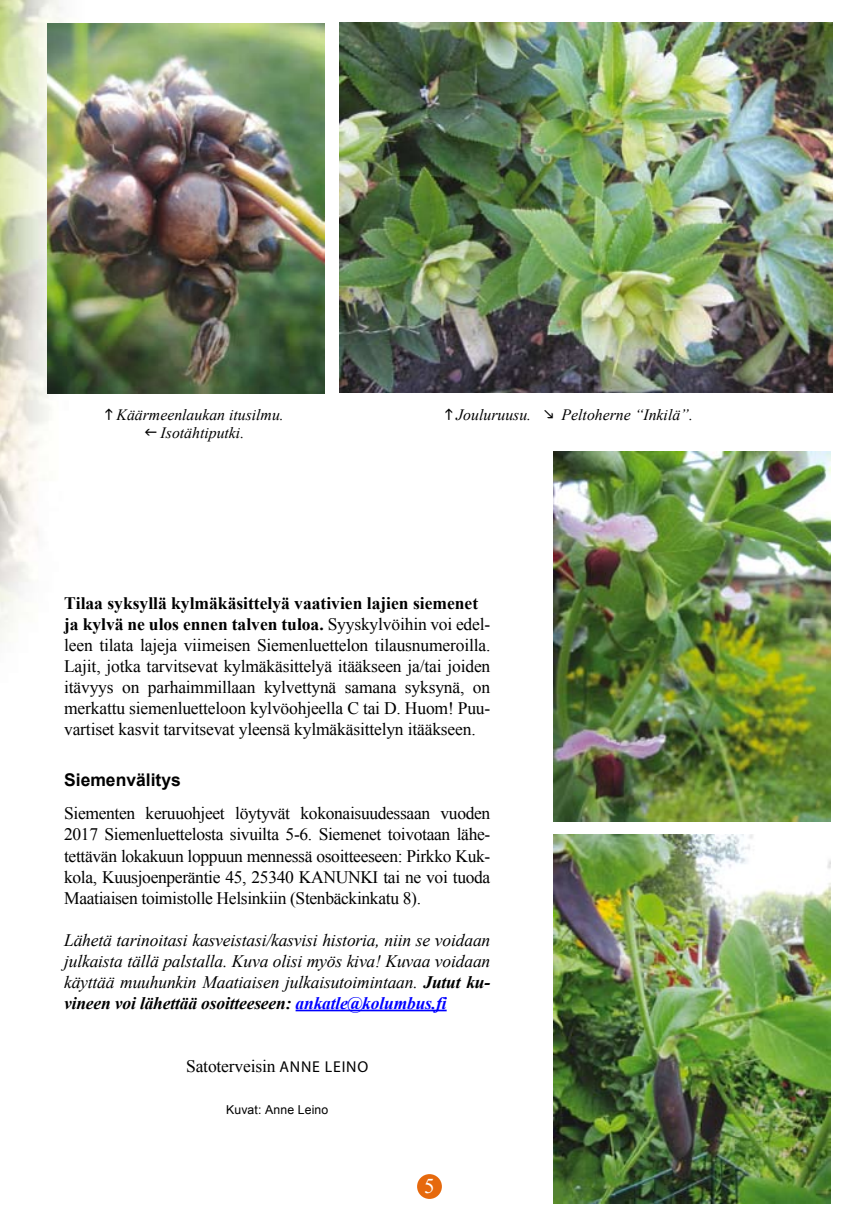
<style>
.page{position:relative;width:859px;height:1226px;background:#fff}
.page>*{position:absolute;margin:0;border:0;box-sizing:border-box;transform-origin:0 0}
.t1{font:17.5px/21px "Times New Roman";letter-spacing:-.01em;color:#000}
.t2{font:italic 17.5px/21px "Times New Roman";letter-spacing:-.01em;color:#000;text-align:justify}
.t3{font:700 17.5px "Arial";color:#000}
.t4{font:italic 15.75px/17.5px "Times New Roman";color:#000;text-align:center}
.t5{font:12.25px "Arial";letter-spacing:.01em;color:#000}
.s1{font-weight:700}
.s2{font-weight:700;color:#00f}
.s3{font-family:"Myriad Pro";font-size:15.75px}
</style>
<div class="page">
<img style="left:0;top:0;width:126px;height:642px">
<hr style="left:295px;top:1009px;width:151px;height:2px;background:#00f">
<img style="left:48px;top:24px;width:277px;height:369px">
<img style="left:340px;top:23px;width:492px;height:369px">
<div style="left:417px;top:1173px;width:24px;height:25px;background:#e6690d;border-radius:50%"></div>
<img style="left:553px;top:452px;width:277px;height:369px">
<img style="left:553px;top:834px;width:277px;height:369px">
<svg style="left:106px;top:409px;width:6px;height:11px"></svg>
<p class="t4" style="left:116px;top:406px;width:169px">Käärmeenlaukan itusilmu.<br>Isotähtiputki.</p>
<p class="t4" style="left:456px;top:406px;width:76px">Jouluruusu.</p>
<p class="t4" style="left:561px;top:406px;width:133px">Peltoherne “Inkilä”.</p>
<p class="t1" style="left:64px;top:592px;width:427px"><span class="s1">Tilaa syksyllä kylmäkäsittelyä vaativien lajien siemenet ja kylvä ne ulos ennen talven tuloa.</span> Syyskylvöihin voi edel&shy;leen tilata lajeja viimeisen Siemenluettelon tilausnumeroilla.<br>Lajit, jotka tarvitsevat kylmäkäsittelyä itääkseen ja/tai joiden itävyys on parhaimmillaan kylvettynä samana syksynä, on merkattu siemenluetteloon kylvöohjeella C tai D. Huom! Puu&shy;vartiset kasvit tarvitsevat yleensä kylmäkäsittelyn itääkseen.</p>
<p class="t3" style="left:64px;top:768px;width:118px">Siemenvälitys</p>
<p class="t1" style="left:64px;top:802px;width:427px;text-align:justify">Siementen keruuohjeet löytyvät kokonaisuudessaan vuoden 2017 Siemenluettelosta sivuilta 5-6. Siemenet toivotaan lähe&shy;tettävän lokakuun loppuun mennessä osoitteeseen: Pirkko Kuk&shy;kola, Kuusjoenperäntie 45, 25340 KANUNKI tai ne voi tuoda Maatiaisen toimistolle Helsinkiin (Stenbäckinkatu 8).</p>
<p class="t2" style="left:64px;top:928px;width:427px">Lähetä tarinoitasi kasveistasi/kasvisi historia, niin se voidaan julkaista tällä palstalla. Kuva olisi myös kiva! Kuvaa voidaan käyttää muuhunkin Maatiaisen julkaisutoimintaan. <span class="s1">Jutut ku&shy;vineen voi lähettää osoitteeseen:</span> <span class="s2">ankatle@kolumbus.fi</span></p>
<p class="t1" style="left:186px;top:1054px;width:183px">Satoterveisin <span class="s3">ANNE L EINO</span></p>
<p class="t5" style="left:226px;top:1101px;width:104px">Kuvat: Anne Leino</p>
</div>
